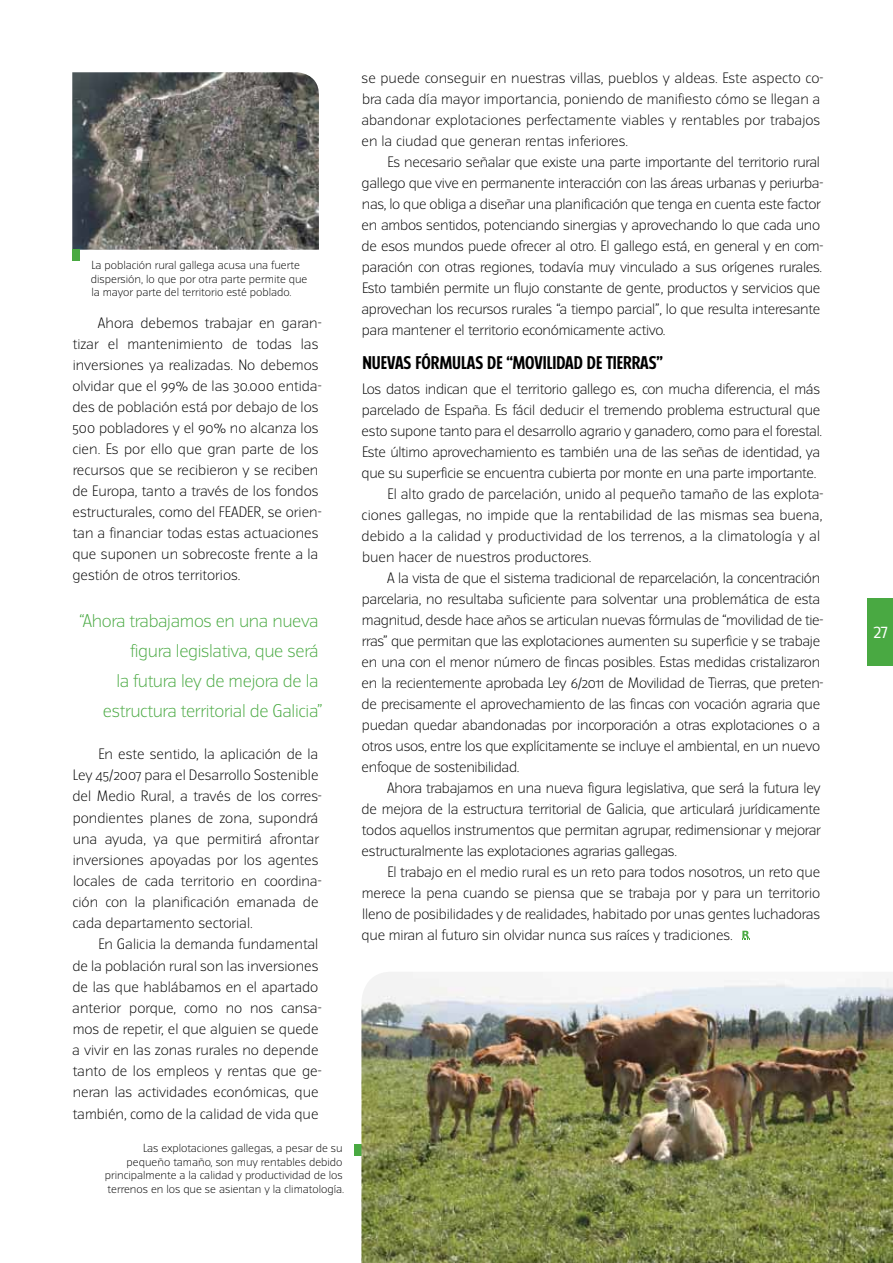
<style>
.page{position:relative;width:893px;height:1263px;background:#fff}
.page>*{position:absolute;margin:0;border:0;box-sizing:border-box;transform-origin:0 0}
.t1{font:300 16.5px/30px "Turmino";letter-spacing:-.02em;color:#49a942;text-align:right}
.t2{font:700 16.5px "Turmino";color:#000}
.t3{font:16.5px "Turmino LF";color:#fff}
.t4{font:300 13.5px/21px "Turmino";letter-spacing:-.02em;color:#000}
.t5{font:300 13.5px/21.1px "Turmino";color:#000}
.t6{font:300 10.5px/13.5px "Turmino";color:#000;text-align:right}
</style>
<div class="page">
<div style="left:867px;top:598px;width:26px;height:67px;background:#49a942"></div>
<img style="left:72px;top:72px;width:247px;height:178px">
<div style="left:354px;top:1144px;width:7px;height:11px;background:#49a942"></div>
<div style="left:72px;top:249px;width:8px;height:12px;background:#49a942"></div>
<img style="left:361px;top:972px;width:532px;height:291px">
<svg style="left:742px;top:931px;width:8px;height:9px"></svg>
<p class="t6" style="left:91px;top:259px;width:218px;text-align:left">La población rural gallega acusa una fuerte dispersión, lo que por otra parte permite que la mayor parte del territorio esté poblado.</p>
<p class="t5" style="left:72px;top:313px;width:251px;text-indent:26px">Ahora debemos trabajar en garan&shy;tizar el mantenimiento de todas las inversiones ya realizadas. No debemos olvidar que el 99% de las 30.000 entida&shy;des de población está por debajo de los 500 pobladores y el 90% no alcanza los cien. Es por ello que gran parte de los recursos que se recibieron y se reciben de Europa, tanto a través de los fondos estructurales, como del FEADER, se orien&shy;tan a financiar todas estas actuaciones que suponen un sobrecoste frente a la gestión de otros territorios.</p>
<p class="t1" style="left:79px;top:606px;width:245px">“Ahora trabajamos en una nueva figura legislativa, que será<br>la futura ley de mejora de la estructura territorial de Galicia”</p>
<p class="t5" style="left:72px;top:744px;width:251px;text-indent:26px">En este sentido, la aplicación de la Ley 45/2007 para el Desarrollo Sostenible del Medio Rural, a través de los corres&shy;pondientes planes de zona, supondrá una ayuda, ya que permitirá afrontar inversiones apoyadas por los agentes locales de cada territorio en coordina&shy;ción con la planificación emanada de cada departamento sectorial.</p>
<p class="t5" style="left:72px;top:934px;width:251px;text-indent:26px">En Galicia la demanda fundamental de la población rural son las inversiones de las que hablábamos en el apartado anterior porque, como no nos cansa&shy;mos de repetir, el que alguien se quede a vivir en las zonas rurales no depende tanto de los empleos y rentas que ge&shy;neran las actividades económicas, que también, como de la calidad de vida que</p>
<p class="t6" style="left:105px;top:1142px;width:241px">Las explotaciones gallegas, a pesar de su pequeño tamaño, son muy rentables debido principalmente a la calidad y productividad de los terrenos en los que se asientan y la climatología.</p>
<p class="t5" style="left:361px;top:68px;width:463px">se puede conseguir en nuestras villas, pueblos y aldeas. Este aspecto co&shy;bra cada día mayor importancia, poniendo de manifiesto cómo se llegan a abandonar explotaciones perfectamente viables y rentables por trabajos en la ciudad que generan rentas inferiores.</p>
<p class="t4" style="left:361px;top:152px;width:463px;text-indent:26px">Es necesario señalar que existe una parte importante del territorio rural gallego que vive en permanente interacción con las áreas urbanas y periurba&shy;nas, lo que obliga a diseñar una planificación que tenga en cuenta este factor en ambos sentidos, potenciando sinergias y aprovechando lo que cada uno de esos mundos puede ofrecer al otro. El gallego está, en general y en com&shy;paración con otras regiones, todavía muy vinculado a sus orígenes rurales.<br>Esto también permite un flujo constante de gente, productos y servicios que aprovechan los recursos rurales “a tiempo parcial”, lo que resulta interesante para mantener el territorio económicamente activo.</p>
<p class="t2" style="left:362px;top:352px;width:302px">NUEVAS FÓRMULAS DE “MOVILIDAD DE TIERRAS”</p>
<p class="t4" style="left:362px;top:379px;width:460px">Los datos indican que el territorio gallego es, con mucha diferencia, el más</p>
<p class="t4" style="left:362px;top:400px;width:460px">parcelado de España. Es fácil deducir el tremendo problema estructural que</p>
<p class="t4" style="left:362px;top:421px;width:462px">esto supone tanto para el desarrollo agrario y ganadero, como para el forestal.</p>
<p class="t4" style="left:362px;top:442px;width:460px">Este último aprovechamiento es también una de las señas de identidad, ya</p>
<p class="t4" style="left:362px;top:463px;width:456px">que su superficie se encuentra cubierta por monte en una parte importante.</p>
<p class="t5" style="left:388px;top:484px;width:437px">El alto grado de parcelación, unido al pequeño tamaño de las explota-</p>
<p class="t5" style="left:362px;top:505px;width:462px">ciones gallegas, no impide que la rentabilidad de las mismas sea buena,</p>
<p class="t5" style="left:362px;top:526px;width:460px">debido a la calidad y productividad de los terrenos, a la climatología y al</p>
<p class="t5" style="left:362px;top:547px;width:231px">buen hacer de nuestros productores.</p>
<p class="t4" style="left:387px;top:568px;width:435px">A la vista de que el sistema tradicional de reparcelación, la concentración</p>
<p class="t4" style="left:362px;top:589px;width:460px">parcelaria, no resultaba suficiente para solventar una problemática de esta</p>
<p class="t4" style="left:362px;top:610px;width:463px">magnitud, desde hace años se articulan nuevas fórmulas de “movilidad de tie-</p>
<p class="t4" style="left:362px;top:631px;width:460px">rras” que permitan que las explotaciones aumenten su superficie y se trabaje</p>
<p class="t4" style="left:362px;top:652px;width:460px">en una con el menor número de fincas posibles. Estas medidas cristalizaron</p>
<p class="t4" style="left:362px;top:673px;width:463px">en la recientemente aprobada Ley 6/2011 de Movilidad de Tierras, que preten-</p>
<p class="t4" style="left:362px;top:694px;width:460px">de precisamente el aprovechamiento de las fincas con vocación agraria que</p>
<p class="t4" style="left:362px;top:715px;width:460px">puedan quedar abandonadas por incorporación a otras explotaciones o a</p>
<p class="t4" style="left:362px;top:736px;width:460px">otros usos, entre los que explícitamente se incluye el ambiental, en un nuevo</p>
<p class="t4" style="left:362px;top:757px;width:159px">enfoque de sostenibilidad.</p>
<p class="t4" style="left:387px;top:778px;width:435px">Ahora trabajamos en una nueva figura legislativa, que será la futura ley</p>
<p class="t4" style="left:362px;top:799px;width:460px">de mejora de la estructura territorial de Galicia, que articulará jurídicamente</p>
<p class="t4" style="left:362px;top:820px;width:461px">todos aquellos instrumentos que permitan agrupar, redimensionar y mejorar</p>
<p class="t4" style="left:362px;top:841px;width:317px">estructuralmente las explotaciones agrarias gallegas.</p>
<p class="t4" style="left:388px;top:862px;width:434px">El trabajo en el medio rural es un reto para todos nosotros, un reto que</p>
<p class="t4" style="left:362px;top:883px;width:460px">merece la pena cuando se piensa que se trabaja por y para un territorio</p>
<p class="t4" style="left:362px;top:904px;width:460px">lleno de posibilidades y de realidades, habitado por unas gentes luchadoras</p>
<p class="t4" style="left:362px;top:925px;width:373px">que miran al futuro sin olvidar nunca sus raíces y tradiciones.</p>
<p class="t3" style="left:873px;top:622px;width:16px">27</p>
</div>
